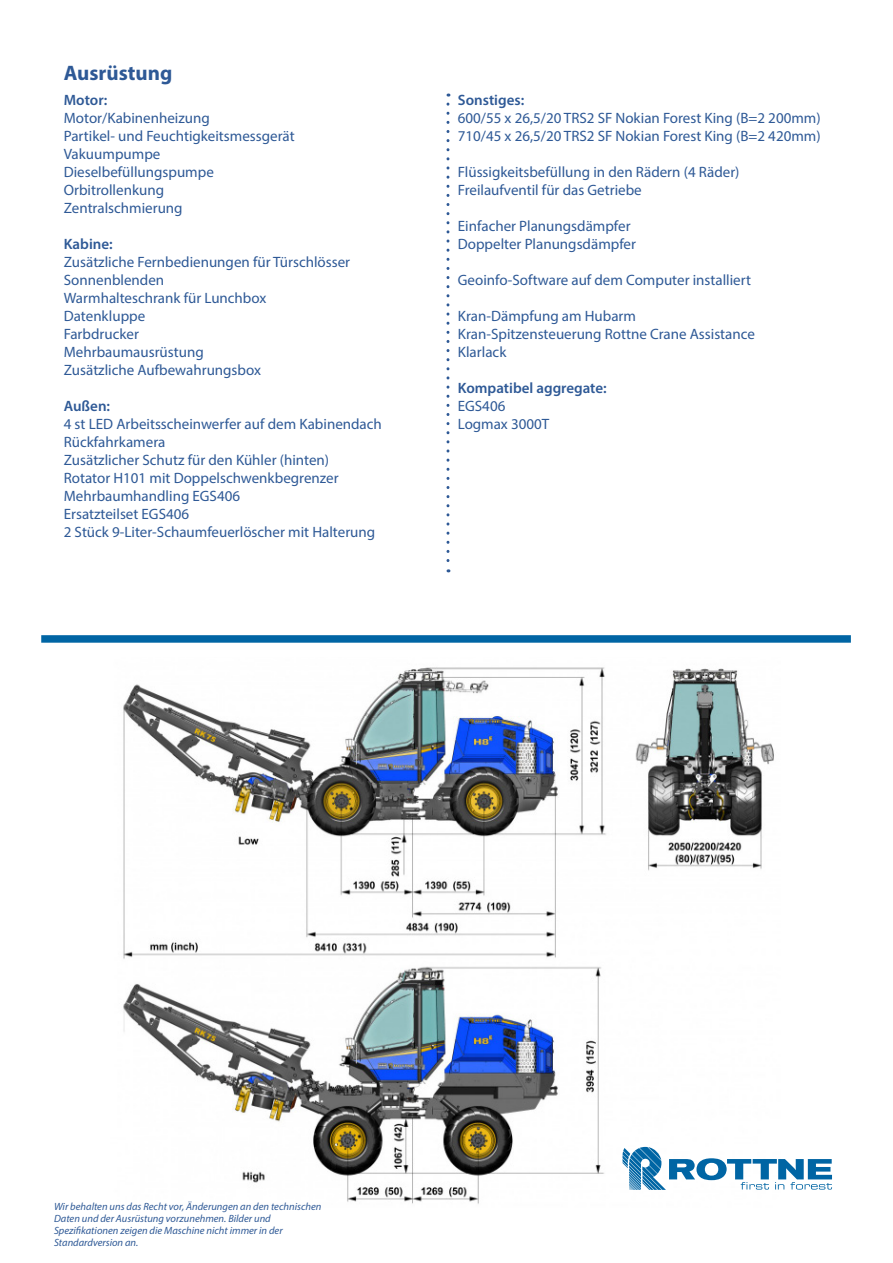
<style>
.page{position:relative;width:893px;height:1263px;background:#fff}
.page>*{position:absolute;margin:0;border:0;box-sizing:border-box;transform-origin:0 0}
.t1{font:700 21px "Myriad Pro";color:#2e5996}
.t2{font:15px "Myriad Pro";color:#2e5996}
.t3{font:600 15px "Myriad Pro";color:#2e5996}
.t4{font:italic 10.5px "Myriad Pro";color:#2e5996}
</style>
<div class="page">
<img style="left:123px;top:667px;width:651px;height:537px">
<svg style="left:446px;top:104px;width:3px;height:468px"></svg>
<div style="left:41px;top:635px;width:810px;height:8px;background:#0065a4"></div>
<svg style="left:622px;top:1147px;width:210px;height:43px"></svg>
<p class="t1" style="left:64px;top:59px;width:110px">Ausrüstung</p>
<p class="t3" style="left:64px;top:90px;width:45px">Motor:</p>
<p class="t2" style="left:64px;top:109px;width:148px">Motor/Kabinenheizung</p>
<p class="t2" style="left:64px;top:127px;width:232px">Partikel- und Feuchtigkeitsmessgerät</p>
<p class="t2" style="left:64px;top:145px;width:98px">Vakuumpumpe</p>
<p class="t2" style="left:64px;top:163px;width:152px">Dieselbefüllungspumpe</p>
<p class="t2" style="left:64px;top:181px;width:102px">Orbitrollenkung</p>
<p class="t2" style="left:64px;top:199px;width:120px">Zentralschmierung</p>
<p class="t3" style="left:64px;top:234px;width:50px">Kabine:</p>
<p class="t2" style="left:64px;top:253px;width:288px">Zusätzliche Fernbedienungen für Türschlösser</p>
<p class="t2" style="left:64px;top:271px;width:102px">Sonnenblenden</p>
<p class="t2" style="left:64px;top:289px;width:204px">Warmhalteschrank für Lunchbox</p>
<p class="t2" style="left:64px;top:307px;width:83px">Datenkluppe</p>
<p class="t2" style="left:64px;top:325px;width:77px">Farbdrucker</p>
<p class="t2" style="left:64px;top:343px;width:141px">Mehrbaumausrüstung</p>
<p class="t2" style="left:64px;top:361px;width:199px">Zusätzliche Aufbewahrungsbox</p>
<p class="t3" style="left:64px;top:396px;width:48px">Außen:</p>
<p class="t2" style="left:64px;top:415px;width:320px">4 st LED Arbeitsscheinwerfer auf dem Kabinendach</p>
<p class="t2" style="left:64px;top:433px;width:103px">Rückfahrkamera</p>
<p class="t2" style="left:64px;top:451px;width:267px">Zusätzlicher Schutz für den Kühler (hinten)</p>
<p class="t2" style="left:64px;top:469px;width:276px">Rotator H101 mit Doppelschwenkbegrenzer</p>
<p class="t2" style="left:64px;top:487px;width:178px">Mehrbaumhandling EGS406</p>
<p class="t2" style="left:64px;top:505px;width:127px">Ersatzteilset EGS406</p>
<p class="t2" style="left:64px;top:523px;width:313px">2 Stück 9-Liter-Schaumfeuerlöscher mit Halterung</p>
<p class="t3" style="left:458px;top:90px;width:68px">Sonstiges:</p>
<p class="t2" style="left:458px;top:109px;width:364px">600/55 x 26,5/20 TRS2 SF Nokian Forest King (B=2 200mm)</p>
<p class="t2" style="left:458px;top:127px;width:364px">710/45 x 26,5/20 TRS2 SF Nokian Forest King (B=2 420mm)</p>
<p class="t2" style="left:458px;top:163px;width:283px">Flüssigkeitsbefüllung in den Rädern (4 Räder)</p>
<p class="t2" style="left:458px;top:181px;width:185px">Freilaufventil für das Getriebe</p>
<p class="t2" style="left:458px;top:217px;width:174px">Einfacher Planungsdämpfer</p>
<p class="t2" style="left:458px;top:235px;width:180px">Doppelter Planungsdämpfer</p>
<p class="t2" style="left:458px;top:271px;width:295px">Geoinfo-Software auf dem Computer installiert</p>
<p class="t2" style="left:458px;top:307px;width:180px">Kran-Dämpfung am Hubarm</p>
<p class="t2" style="left:458px;top:325px;width:299px">Kran-Spitzensteuerung Rottne Crane Assistance</p>
<p class="t2" style="left:458px;top:343px;width:50px">Klarlack</p>
<p class="t3" style="left:458px;top:378px;width:150px">Kompatibel aggregate:</p>
<p class="t2" style="left:458px;top:397px;width:49px">EGS406</p>
<p class="t2" style="left:458px;top:415px;width:93px">Logmax 3000T</p>
<p class="t4" style="left:54px;top:1200px;width:269px">Wir behalten uns das Recht vor, Änderungen an den technischen</p>
<p class="t4" style="left:54px;top:1212px;width:218px">Daten und der Ausrüstung vorzunehmen. Bilder und</p>
<p class="t4" style="left:54px;top:1224px;width:230px">Spezifikationen zeigen die Maschine nicht immer in der</p>
<p class="t4" style="left:54px;top:1236px;width:86px">Standardversion an.</p>
</div>
